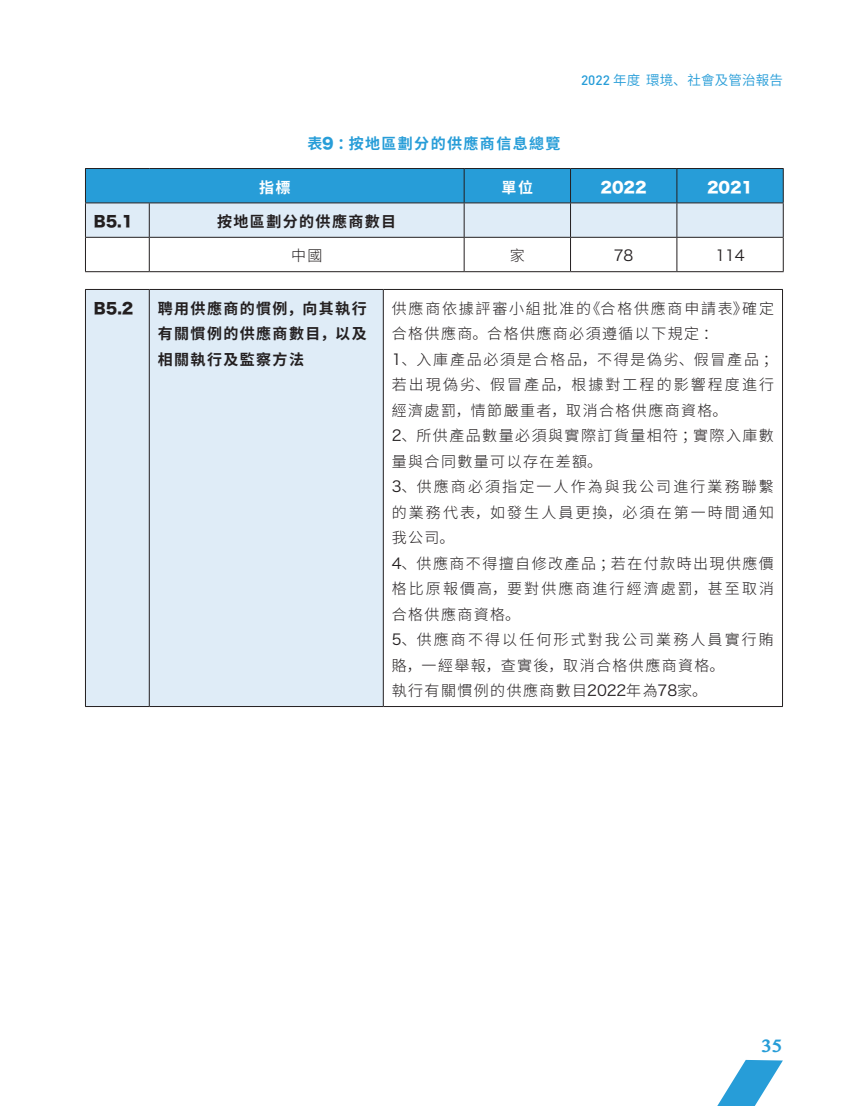
<style>
.page{position:relative;width:868px;height:1106px;background:#fff}
.page>*{position:absolute;margin:0;border:0;box-sizing:border-box;transform-origin:0 0}
.t1{font:700 18px "Malayalam MN";color:#279dd8}
.t2{font:300 15px/25.5px "Source Han Sans CN";letter-spacing:.115em;color:#231f20}
.t3{font:700 15px/25.5px "Source Han Sans CN";letter-spacing:.095em;color:#231f20;text-align:justify}
.t4{font:700 15px "Source Han Sans CN";letter-spacing:.095em;color:#279dd8}
.t5{font:15px "Hira Kaku Std N W8";letter-spacing:-.005em;color:#fff}
.t6{font:15px "Hira Kaku Std N W8";color:#231f20}
.t7{font:15px "Hira Kaku Pro W3";color:#231f20}
.t8{font:700 15px "Source Han Sans CN";color:#fff}
.t9{font:13.5px "Source Han Sans CN";letter-spacing:.01em;color:#279dd8}
.s1{font-family:"Hira Kaku Std N W8";font-weight:400}
.s2{font-family:"DIN";font-weight:500}
.s3{font-family:"Hira Kaku Pro W3";font-weight:400}
</style>
<div class="page">
<svg style="left:717px;top:1059px;width:65px;height:47px"></svg>
<svg style="left:86px;top:169px;width:696px;height:68px;background:#82c2e5"></svg>
<hr style="left:85px;top:203px;width:1px;height:34px;background:#231f20">
<hr style="left:149px;top:203px;width:1px;height:34px;background:#231f20">
<hr style="left:463px;top:203px;width:1px;height:34px;background:#231f20">
<hr style="left:570px;top:203px;width:1px;height:34px;background:#231f20">
<hr style="left:676px;top:203px;width:1px;height:34px;background:#231f20">
<hr style="left:782px;top:203px;width:1px;height:34px;background:#231f20">
<hr style="left:85px;top:237px;width:64px;height:1px;background:#231f20">
<hr style="left:85px;top:238px;width:1px;height:33px;background:#231f20">
<hr style="left:149px;top:237px;width:315px;height:1px;background:#231f20">
<hr style="left:149px;top:238px;width:1px;height:33px;background:#231f20">
<hr style="left:464px;top:237px;width:106px;height:1px;background:#231f20">
<hr style="left:463px;top:238px;width:1px;height:33px;background:#231f20">
<hr style="left:570px;top:237px;width:106px;height:1px;background:#231f20">
<hr style="left:570px;top:238px;width:1px;height:33px;background:#231f20">
<hr style="left:676px;top:237px;width:107px;height:1px;background:#231f20">
<hr style="left:676px;top:238px;width:1px;height:33px;background:#231f20">
<hr style="left:782px;top:238px;width:1px;height:33px;background:#231f20">
<hr style="left:85px;top:271px;width:64px;height:1px;background:#231f20">
<hr style="left:149px;top:271px;width:315px;height:1px;background:#231f20">
<hr style="left:464px;top:271px;width:106px;height:1px;background:#231f20">
<hr style="left:570px;top:271px;width:106px;height:1px;background:#231f20">
<hr style="left:676px;top:271px;width:107px;height:1px;background:#231f20">
<hr style="left:85px;top:168px;width:64px;height:1px;background:#231f20">
<hr style="left:85px;top:169px;width:1px;height:33px;background:#231f20">
<hr style="left:149px;top:168px;width:315px;height:1px;background:#231f20">
<hr style="left:464px;top:168px;width:106px;height:1px;background:#231f20">
<hr style="left:463px;top:169px;width:1px;height:33px;background:#231f20">
<hr style="left:570px;top:168px;width:106px;height:1px;background:#231f20">
<hr style="left:570px;top:169px;width:1px;height:33px;background:#231f20">
<hr style="left:676px;top:168px;width:107px;height:1px;background:#231f20">
<hr style="left:676px;top:169px;width:1px;height:33px;background:#231f20">
<hr style="left:782px;top:169px;width:1px;height:33px;background:#231f20">
<hr style="left:85px;top:202px;width:64px;height:1px;background:#231f20">
<hr style="left:149px;top:202px;width:315px;height:1px;background:#231f20">
<hr style="left:464px;top:202px;width:106px;height:1px;background:#231f20">
<hr style="left:570px;top:202px;width:106px;height:1px;background:#231f20">
<hr style="left:676px;top:202px;width:107px;height:1px;background:#231f20">
<div style="left:86px;top:290px;width:297px;height:416px;background:#dfecf7"></div>
<hr style="left:85px;top:289px;width:64px;height:1px;background:#231f20">
<hr style="left:85px;top:290px;width:1px;height:416px;background:#231f20">
<hr style="left:149px;top:289px;width:234px;height:1px;background:#231f20">
<hr style="left:149px;top:290px;width:1px;height:416px;background:#231f20">
<hr style="left:383px;top:289px;width:399px;height:1px;background:#231f20">
<hr style="left:383px;top:290px;width:1px;height:416px;background:#231f20">
<hr style="left:782px;top:290px;width:1px;height:416px;background:#231f20">
<hr style="left:85px;top:706px;width:64px;height:1px;background:#231f20">
<hr style="left:149px;top:706px;width:234px;height:1px;background:#231f20">
<hr style="left:383px;top:706px;width:399px;height:1px;background:#231f20">
<p class="t4" style="left:307px;top:135px;width:255px">表<span class="s1">9</span> ：按地區劃分的供應商信息總覽</p>
<p class="t9" style="left:581px;top:72px;width:203px"><span class="s2">2022</span> 年度ﾠ環境、ﾠ社會及管治報告</p>
<p class="t8" style="left:259px;top:179px;width:33px">指標</p>
<p class="t8" style="left:501px;top:179px;width:33px">單位</p>
<p class="t5" style="left:600px;top:179px;width:48px">2022</p>
<p class="t5" style="left:707px;top:179px;width:48px">2021</p>
<p class="t6" style="left:94px;top:213px;width:41px">B5.1</p>
<p class="t3" style="left:217px;top:209px;width:180px">按地區劃分的供應商數目</p>
<p class="t2" style="left:291px;top:243px;width:33px">中國</p>
<p class="t2" style="left:509px;top:243px;width:16px">家</p>
<p class="t7" style="left:613px;top:242px;width:21px">78</p>
<p class="t7" style="left:715px;top:242px;width:31px">114</p>
<p class="t6" style="left:94px;top:299px;width:41px">B5.2</p>
<p class="t3" style="left:158px;top:295px;width:210px">聘用供應商的慣例，向其執行有關慣例的供應商數目，以及相關執行及監察方法</p>
<p class="t2" style="left:392px;top:295px;width:387px">供應商依據評審小組批准的《合格供應商申請表》確定合格供應商。合格供應商必須遵循以下規定：<br><span class="s3">1</span>、入庫產品必須是合格品，不得是偽劣、假冒產品；若出現偽劣、假冒產品，根據對工程的影響程度進行經濟處罰，情節嚴重者，取消合格供應商資格。<br><span class="s3">2</span>、所供產品數量必須與實際訂貨量相符；實際入庫數量與合同數量可以存在差額。<br><span class="s3">3</span>、供應商必須指定一人作為與我公司進行業務聯繫的業務代表，如發生人員更換，必須在第一時間通知我公司。<br><span class="s3">4</span>、供應商不得擅自修改產品；若在付款時出現供應價格比原報價高，要對供應商進行經濟處罰，甚至取消合格供應商資格。<br><span class="s3">5</span>、供應商不得以任何形式對我公司業務人員實行賄賂，一經舉報，查實後，取消合格供應商資格。<br>執行有關慣例的供應商數目<span class="s3">2022</span>年為<span class="s3">78</span>家。</p>
<p class="t1" style="left:760px;top:1034px;width:24px">35</p>
</div>
